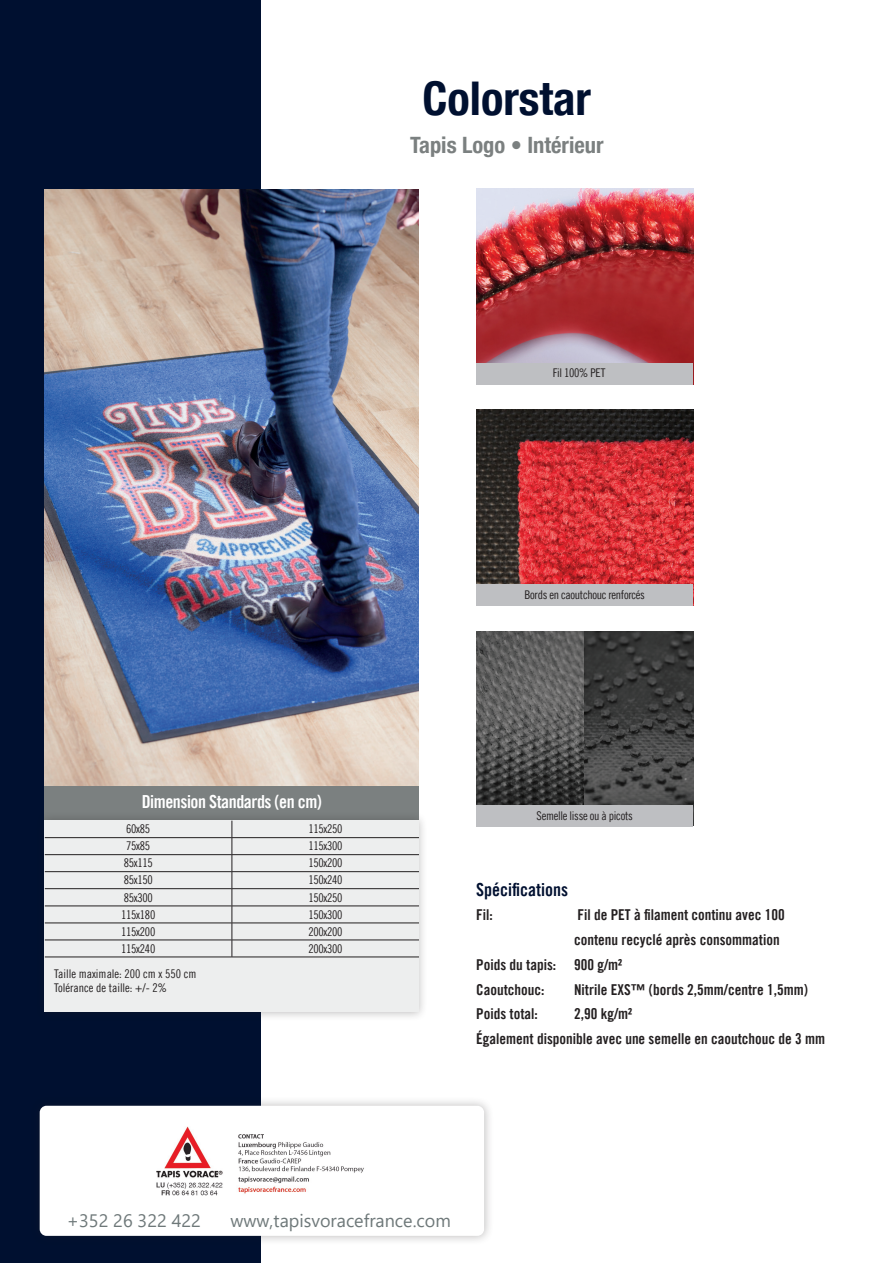
<style>
.page{position:relative;width:893px;height:1263px;background:#fff}
.page>*{position:absolute;margin:0;border:0;box-sizing:border-box;transform-origin:0 0}
.t1{font:700 condensed 46.5px "Helvetica Neue LT Pro";color:#001030}
.t2{font:700 condensed 22.5px "Helvetica Neue LT Pro";color:#7b8080}
.t3{font:18px "Segoe UI";color:#6e7879}
.t4{font:18px "Trade Gothic LT Pro Bd Cn 20";letter-spacing:-.025em;color:#fff}
.t5{font:18px "Trade Gothic LT Pro Bd Cn 20";color:#001030}
.t6{font:15px/24.8px "Trade Gothic LT Pro Bd Cn 20";color:#231f20}
.t7{font:12px "Trade Gothic LT Pro Cn 18";letter-spacing:-.025em;color:#231f20}
.t8{font:12px/14.4px "Trade Gothic LT Pro Cn 18";color:#231f20}
</style>
<div class="page">
<div style="left:0;top:0;width:261px;height:1263px;background:#001030"></div>
<div style="left:30px;top:1096px;width:464px;height:149px;background:#231f20;opacity:.3"></div>
<div style="left:40px;top:1106px;width:444px;height:130px;background:#fff;border-radius:7px"></div>
<div style="left:45px;top:779px;width:374px;height:47px;background:#7b8080"></div>
<div style="left:35px;top:811px;width:393px;height:210px;background:#231f20;opacity:.3"></div>
<div style="left:45px;top:821px;width:374px;height:191px;background:#edeeee"></div>
<img style="left:45px;top:189px;width:374px;height:596px">
<hr style="left:232px;top:854px;width:187px;height:1px;background:#231f20">
<hr style="left:232px;top:871px;width:187px;height:1px;background:#231f20">
<hr style="left:232px;top:888px;width:187px;height:1px;background:#231f20">
<hr style="left:232px;top:906px;width:187px;height:1px;background:#231f20">
<svg style="left:232px;top:821px;width:1px;height:136px"></svg>
<hr style="left:232px;top:837px;width:187px;height:1px;background:#231f20">
<hr style="left:45px;top:837px;width:187px;height:1px;background:#231f20">
<hr style="left:45px;top:854px;width:187px;height:1px;background:#231f20">
<hr style="left:45px;top:871px;width:187px;height:1px;background:#231f20">
<hr style="left:45px;top:888px;width:187px;height:1px;background:#231f20">
<hr style="left:45px;top:906px;width:187px;height:1px;background:#231f20">
<hr style="left:45px;top:923px;width:187px;height:1px;background:#231f20">
<hr style="left:232px;top:923px;width:187px;height:1px;background:#231f20">
<hr style="left:45px;top:940px;width:187px;height:1px;background:#231f20">
<hr style="left:232px;top:940px;width:187px;height:1px;background:#231f20">
<hr style="left:45px;top:957px;width:187px;height:1px;background:#231f20">
<hr style="left:232px;top:957px;width:187px;height:1px;background:#231f20">
<img style="left:476px;top:189px;width:217px;height:174px">
<div style="left:476px;top:363px;width:217px;height:21px;background:#bebfc2"></div>
<img style="left:476px;top:410px;width:217px;height:174px">
<div style="left:476px;top:584px;width:217px;height:21px;background:#bebfc2"></div>
<img style="left:476px;top:631px;width:217px;height:174px">
<div style="left:476px;top:805px;width:217px;height:21px;background:#bebfc2"></div>
<img style="left:156px;top:1127px;width:208px;height:69px">
<h1 class="t1" style="left:423px;top:70px;width:170px">Colorstar</h1>
<h2 class="t2" style="left:410px;top:132px;width:195px">Tapis Logo • Intérieur</h2>
<p class="t7" style="left:553px;top:365px;width:54px">Fil 100% PET</p>
<p class="t7" style="left:525px;top:587px;width:122px">Bords en caoutchouc renforcés</p>
<p class="t4" style="left:142px;top:790px;width:182px">Dimension Standards (en cm)</p>
<p class="t7" style="left:126px;top:822px;width:26px">60x85</p>
<p class="t7" style="left:308px;top:822px;width:36px">115x250</p>
<p class="t7" style="left:126px;top:839px;width:26px">75x85</p>
<p class="t7" style="left:308px;top:839px;width:36px">115x300</p>
<p class="t7" style="left:124px;top:856px;width:31px">85x115</p>
<p class="t7" style="left:308px;top:856px;width:36px">150x200</p>
<p class="t7" style="left:124px;top:873px;width:31px">85x150</p>
<p class="t7" style="left:308px;top:873px;width:36px">150x240</p>
<p class="t7" style="left:124px;top:890px;width:31px">85x300</p>
<p class="t7" style="left:308px;top:890px;width:36px">150x250</p>
<p class="t7" style="left:121px;top:907px;width:36px">115x180</p>
<p class="t7" style="left:308px;top:907px;width:36px">150x300</p>
<p class="t7" style="left:121px;top:924px;width:36px">115x200</p>
<p class="t7" style="left:308px;top:924px;width:36px">200x200</p>
<p class="t7" style="left:121px;top:941px;width:36px">115x240</p>
<p class="t7" style="left:308px;top:941px;width:36px">200x300</p>
<p class="t8" style="left:54px;top:966px;width:144px">Taille maximale: 200 cm x 550 cm<br>Tolérance de taille: +/- 2%</p>
<p class="t7" style="left:537px;top:808px;width:98px">Semelle lisse ou à picots</p>
<p class="t5" style="left:476px;top:878px;width:93px">Spécifications</p>
<p class="t6" style="left:476px;top:902px;width:18px">Fil:</p>
<p class="t6" style="left:577px;top:902px;width:209px">Fil de PET à filament continu avec 100</p>
<p class="t6" style="left:574px;top:927px;width:207px">contenu recyclé après consommation</p>
<p class="t6" style="left:476px;top:952px;width:147px">Poids du tapis: 900 g/m²</p>
<p class="t6" style="left:476px;top:977px;width:70px">Caoutchouc:</p>
<p class="t6" style="left:574px;top:977px;width:235px">Nitrile EXS™ (bords 2,5mm/centre 1,5mm)</p>
<p class="t6" style="left:476px;top:1001px;width:63px">Poids total:</p>
<p class="t6" style="left:476px;top:1001px;width:350px;text-indent:98px">2,90 kg/m²<br>Également disponible avec une semelle en caoutchouc de 3 mm</p>
<p class="t3" style="left:67px;top:1204px;width:135px">+352 26 322 422</p>
<p class="t3" style="left:231px;top:1204px;width:222px">www,tapisvoracefrance.com</p>
</div>
